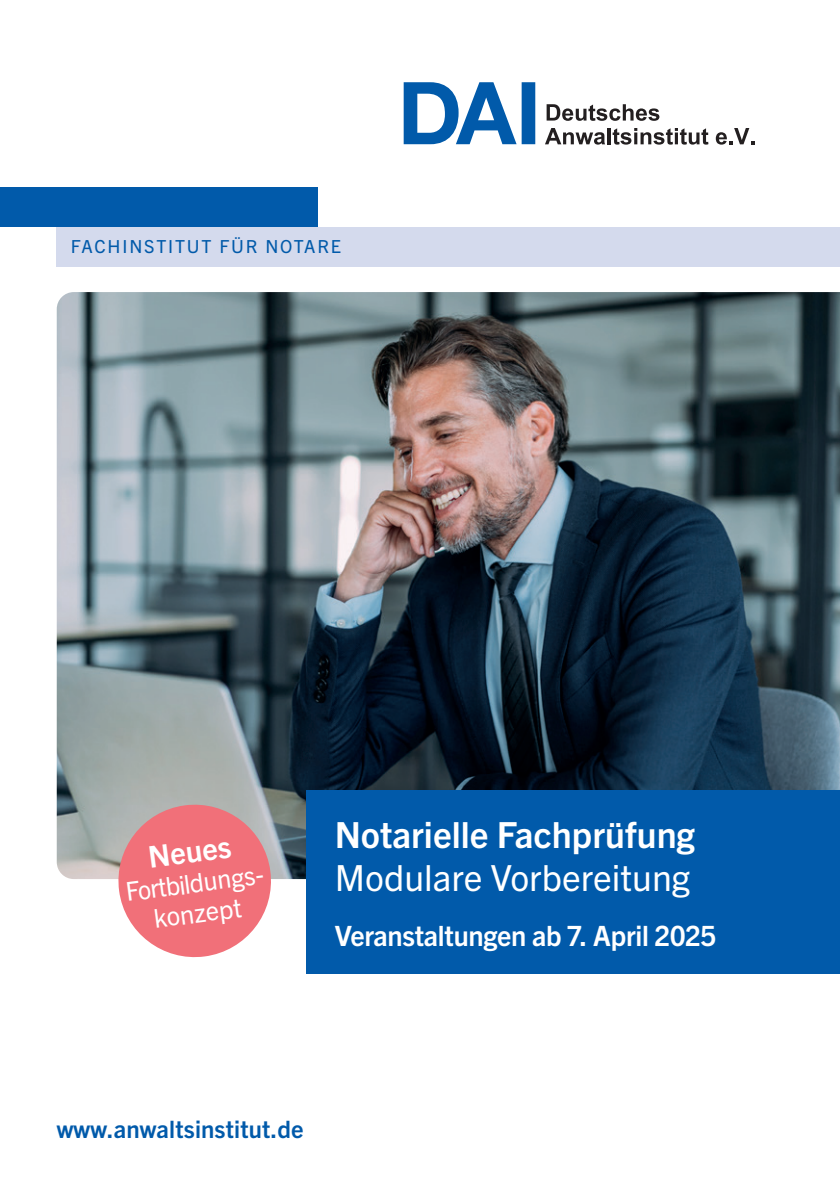
<style>
.page{position:relative;width:840px;height:1191px;background:#fff}
.page>*{position:absolute;margin:0;border:0;box-sizing:border-box;transform-origin:0 0}
.t1{font:700 36px "Trade Gothic Next LT Pro";color:#fff}
.t2{font:36px "Trade Gothic Next LT Pro";color:#fff}
.t3{font:700 30px "Trade Gothic Next LT Pro";color:#fff}
.t4{font:700 28px "Trade Gothic Next LT Pro";letter-spacing:-.01em;color:#fff}
.t5{font:26px "Trade Gothic Next LT Pro";color:#fff}
.t6{font:700 24px "Trade Gothic Next LT Pro";letter-spacing:.005em;color:#015aaa}
.t7{font:18px "Trade Gothic Next LT Pro";letter-spacing:.1em;color:#015aaa}
</style>
<div class="page">
<svg style="left:545px;top:128px;width:59px;height:17px"></svg>
<hr style="left:607px;top:128px;width:3px;height:16px;background:#231f20">
<svg style="left:612px;top:128px;width:96px;height:17px"></svg>
<svg style="left:715px;top:128px;width:38px;height:17px"></svg>
<svg style="left:546px;top:104px;width:113px;height:17px"></svg>
<svg style="left:403px;top:82px;width:132px;height:62px"></svg>
<div style="left:0;top:187px;width:317px;height:40px;background:#015aaa"></div>
<div style="left:57px;top:227px;width:782px;height:39px;background:#d4daed"></div>
<img style="left:57px;top:292px;width:782px;height:587px">
<div style="left:306px;top:790px;width:533px;height:183px;background:#015aaa"></div>
<svg style="left:114px;top:800px;width:162px;height:158px;background:#e98d93"></svg>
<p class="t7" style="left:71px;top:233px;width:271px">FACHINSTITUT FÜR NOTARE</p>
<p class="t3" style="left:145px;top:837px;width:85px;rotate:-8deg">Neues</p>
<p class="t5" style="left:124px;top:873px;width:145px;rotate:-7deg">Fortbildungs-</p>
<p class="t5" style="left:151px;top:901px;width:90px;rotate:-8deg">konzept</p>
<p class="t1" style="left:334px;top:809px;width:361px">Notarielle Fachprüfung</p>
<p class="t2" style="left:334px;top:853px;width:357px">Modulare Vorbereitung</p>
<p class="t4" style="left:334px;top:916px;width:382px">Veranstaltungen ab 7. April 2025</p>
<p class="t6" style="left:57px;top:1112px;width:248px">www.anwaltsinstitut.de</p>
</div>
